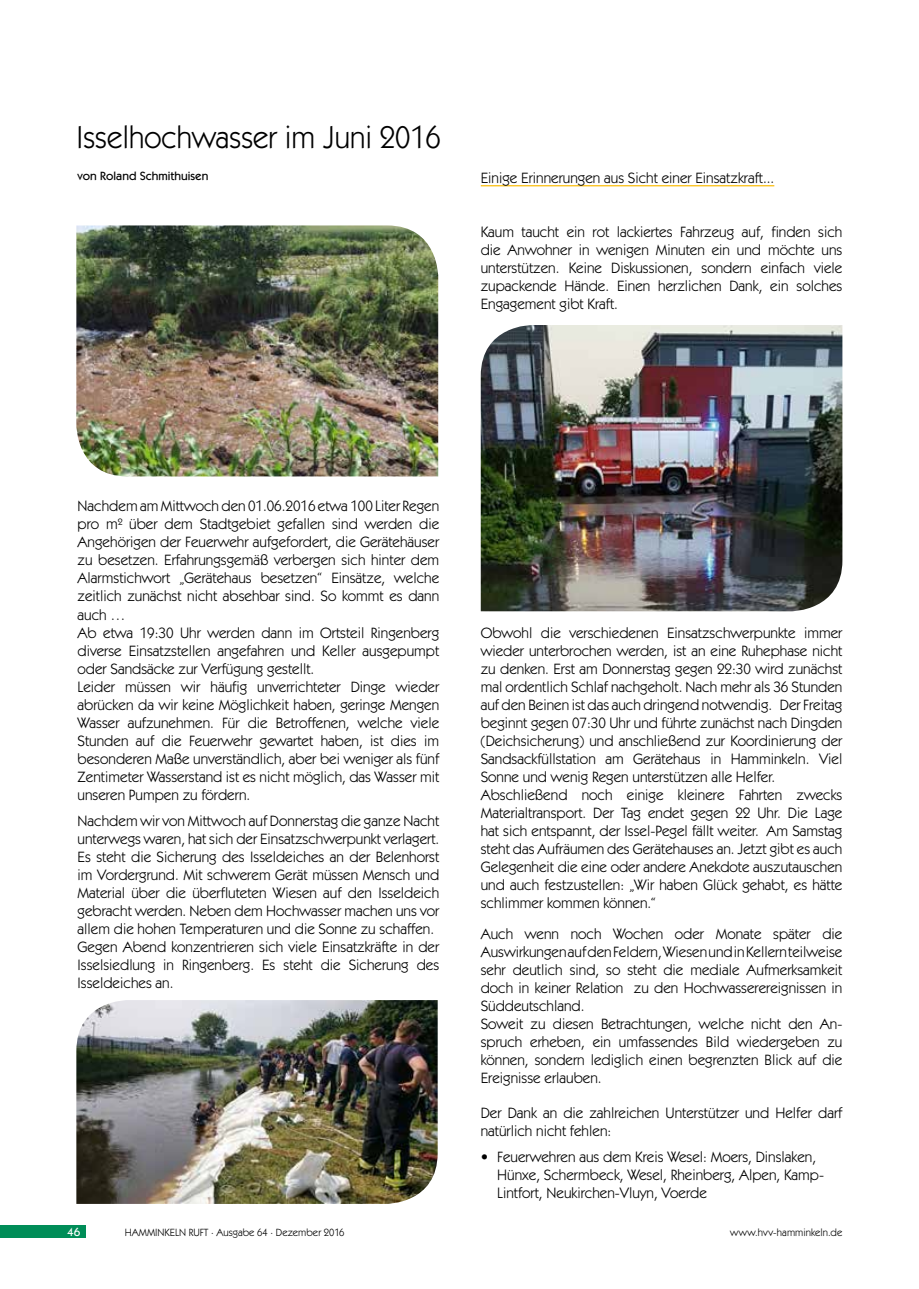
<style>
.page{position:relative;width:919px;height:1289px;background:#fff}
.page>*{position:absolute;margin:0;border:0;box-sizing:border-box;transform-origin:0 0}
.t1{font:31.5px "Itc Kabel";color:#000}
.t2{font:15px/18px "Itc Kabel";color:#000}
.t3{font:500 12px "Itc Kabel";color:#000}
.t4{font:500 12px "Itc Kabel";color:#fff}
.t5{font:10.5px "Itc Kabel";color:#000}
</style>
<div class="page">
<div style="left:0;top:1225px;width:85px;height:12px;background:#008d58"></div>
<hr style="left:480px;top:185px;width:294px;height:1px;background:#fbba00">
<img style="left:76px;top:225px;width:362px;height:251px">
<img style="left:76px;top:1000px;width:361px;height:203px">
<img style="left:480px;top:325px;width:362px;height:286px">
<h1 class="t1" style="left:77px;top:119px;width:366px">Isselhochwasser im Juni 2016</h1>
<p class="t3" style="left:78px;top:169px;width:132px">von Roland Schmithuisen</p>
<p class="t2" style="left:480px;top:169px;width:295px">Einige Erinnerungen aus Sicht einer Einsatzkraft...</p>
<p class="t2" style="left:480px;top:223px;width:363px;text-align:justify">Kaum taucht ein rot lackiertes Fahrzeug auf, finden sich die Anwohner in wenigen Minuten ein und möchte uns unterstützen. Keine Diskussionen, sondern einfach viele zupackende Hände. Einen herzlichen Dank, ein solches Engagement gibt Kraft.</p>
<p class="t2" style="left:78px;top:497px;width:363px">Nachdem am Mittwoch den 01.06.2016 etwa 100 Liter Regen pro m² über dem Stadtgebiet gefallen sind werden die Angehörigen der Feuerwehr aufgefordert, die Gerätehäuser zu besetzen. Erfahrungsgemäß verbergen sich hinter dem Alarmstichwort „Gerätehaus besetzen“ Einsätze, welche zeitlich zunächst nicht absehbar sind. So kommt es dann auch …<br>Ab etwa 19:30 Uhr werden dann im Ortsteil Ringenberg diverse Einsatzstellen angefahren und Keller ausgepumpt oder Sandsäcke zur Verfügung gestellt.<br>Leider müssen wir häufig unverrichteter Dinge wieder abrücken da wir keine Möglichkeit haben, geringe Mengen Wasser aufzunehmen. Für die Betroffenen, welche viele Stunden auf die Feuerwehr gewartet haben, ist dies im besonderen Maße unverständlich, aber bei weniger als fünf Zentimeter Wasserstand ist es nicht möglich, das Wasser mit unseren Pumpen zu fördern.</p>
<p class="t2" style="left:78px;top:811px;width:363px">Nachdem wir von Mittwoch auf Donnerstag die ganze Nacht unterwegs waren, hat sich der Einsatzschwerpunkt verlagert.<br>Es steht die Sicherung des Isseldeiches an der Belenhorst im Vordergrund. Mit schwerem Gerät müssen Mensch und Material über die überfluteten Wiesen auf den Isseldeich gebracht werden. Neben dem Hochwasser machen uns vor allem die hohen Temperaturen und die Sonne zu schaffen.<br>Gegen Abend konzentrieren sich viele Einsatzkräfte in der Isselsiedlung in Ringenberg. Es steht die Sicherung des Isseldeiches an.</p>
<p class="t2" style="left:480px;top:623px;width:363px">Obwohl die verschiedenen Einsatzschwerpunkte immer wieder unterbrochen werden, ist an eine Ruhephase nicht zu denken. Erst am Donnerstag gegen 22:30 wird zunächst mal ordentlich Schlaf nachgeholt. Nach mehr als 36 Stunden auf den Beinen ist das auch dringend notwendig. Der Freitag beginnt gegen 07:30 Uhr und führte zunächst nach Dingden (Deichsicherung) und anschließend zur Koordinierung der Sandsackfüllstation am Gerätehaus in Hamminkeln. Viel Sonne und wenig Regen unterstützen alle Helfer.<br>Abschließend noch einige kleinere Fahrten zwecks Materialtransport. Der Tag endet gegen 22 Uhr. Die Lage hat sich entspannt, der Issel-Pegel fällt weiter. Am Samstag steht das Aufräumen des Gerätehauses an. Jetzt gibt es auch Gelegenheit die eine oder andere Anekdote auszutauschen und auch festzustellen: „Wir haben Glück gehabt, es hätte schlimmer kommen können.“</p>
<p class="t2" style="left:480px;top:924px;width:363px">Auch wenn noch Wochen oder Monate später die Auswirkungen auf den Feldern, Wiesen und in Kellern teilweise sehr deutlich sind, so steht die mediale Aufmerksamkeit doch in keiner Relation zu den Hochwasserereignissen in Süddeutschland.<br>Soweit zu diesen Betrachtungen, welche nicht den An&shy;spruch erheben, ein umfassendes Bild wiedergeben zu können, sondern lediglich einen begrenzten Blick auf die Ereignisse erlauben.</p>
<p class="t2" style="left:480px;top:1103px;width:363px">Der Dank an die zahlreichen Unterstützer und Helfer darf natürlich nicht fehlen:</p>
<p class="t2" style="left:497px;top:1147px;width:328px;text-indent:-16px">• Feuerwehren aus dem Kreis Wesel: Moers, Dinslaken,<br>Hünxe, Schermbeck, Wesel, Rheinberg, Alpen, Kamp-<br>Lintfort, Neukirchen-Vluyn, Voerde</p>
<p class="t4" style="left:67px;top:1224px;width:15px">46</p>
<p class="t5" style="left:125px;top:1226px;width:221px">HAMMINKELN RUFT · Ausgabe 64 · Dezember 2016</p>
<p class="t5" style="left:730px;top:1226px;width:114px">www.hvv-hamminkeln.de</p>
</div>
